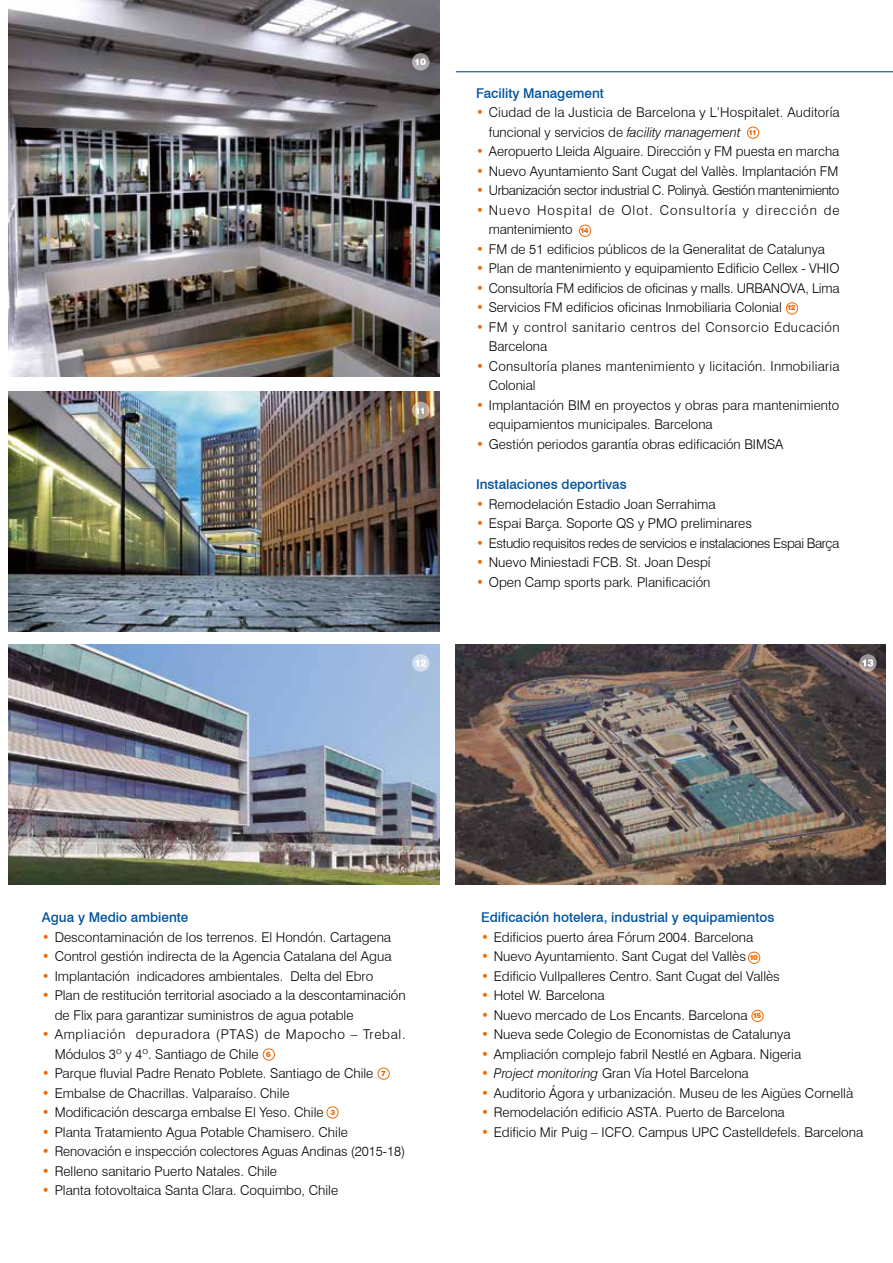
<style>
.page{position:relative;width:893px;height:1263px;background:#fff}
.page>*{position:absolute;margin:0;border:0;box-sizing:border-box;transform-origin:0 0}
.t1{font:300 13.5px/19.5px "Swiss 721 BT";color:#000}
.t2{font:500 13.5px "Swiss 721 BT";color:#00529c}
.t3{font:300 13.5px/19.5px "Swiss 721 BT";letter-spacing:.05em;color:#000}
.t4{font:300 13.5px/19.5px "Swiss 721 BT";letter-spacing:.02em;color:#000}
.t5{font:300 13.5px "Swiss 721 BT";letter-spacing:-.025em;color:#000}
.t6{font:300 13.5px "Swiss 721 BT";letter-spacing:-.03em;color:#000}
.t7{font:300 13.5px/19.5px "Swiss 721 BT";letter-spacing:.08em;color:#000}
.t8{font:300 13.5px/19.5px "Swiss 721 BT";letter-spacing:.04em;color:#000}
.t9{font:900 9px "Swiss 721 BT";color:#fff}
.t10{font:900 7.2px "Swiss 721 BT";letter-spacing:-.155em;color:#ed6b06}
.s1{color:#ed6b06}
.s2{font-style:italic}
.s3{font-style:italic;color:#ed6b06}
</style>
<div class="page">
<img style="left:9px;top:391px;width:430px;height:240px">
<svg style="left:412px;top:402px;width:17px;height:17px"></svg>
<hr style="left:456px;top:71px;width:437px;height:1px;background:#00529c">
<img style="left:9px;top:0;width:430px;height:376px">
<svg style="left:412px;top:53px;width:17px;height:18px"></svg>
<img style="left:9px;top:644px;width:430px;height:240px">
<img style="left:456px;top:644px;width:429px;height:240px">
<svg style="left:859px;top:654px;width:18px;height:18px"></svg>
<svg style="left:412px;top:654px;width:17px;height:18px"></svg>
<svg style="left:415px;top:659px;width:11px;height:7px"></svg>
<svg style="left:862px;top:659px;width:11px;height:7px"></svg>
<div style="left:747px;top:127px;width:12px;height:12px;border:1px solid #ed6b06;border-radius:50%"></div>
<div style="left:579px;top:225px;width:12px;height:12px;border:1px solid #ed6b06;border-radius:50%"></div>
<div style="left:786px;top:302px;width:12px;height:12px;border:1px solid #ed6b06;border-radius:50%"></div>
<div style="left:752px;top:1010px;width:11px;height:12px;border:1px solid #ed6b06;border-radius:50%"></div>
<div style="left:748px;top:952px;width:12px;height:12px;border:1px solid #ed6b06;border-radius:50%"></div>
<div style="left:378px;top:1068px;width:12px;height:11px;border:1px solid #ed6b06;border-radius:50%"></div>
<div style="left:263px;top:1048px;width:12px;height:12px;border:1px solid #ed6b06;border-radius:50%"></div>
<div style="left:327px;top:1106px;width:11px;height:12px;border:1px solid #ed6b06;border-radius:50%"></div>
<p class="t9" style="left:414px;top:57px;width:13px">10</p>
<p class="t9" style="left:415px;top:405px;width:12px">11</p>
<p class="t2" style="left:476px;top:85px;width:129px">Facility Management</p>
<p class="t1" style="left:489px;top:102px;width:352px;text-indent:-13px"><span class="s1">•</span> Ciudad de la Justicia de Barcelona y L’Hospitalet. Auditoría funcional y servicios de <span class="s2">facility management</span></p>
<p class="t1" style="left:476px;top:141px;width:365px"><span class="s1">•</span> Aeropuerto Lleida Alguaire. Dirección y FM puesta en marcha</p>
<p class="t1" style="left:476px;top:161px;width:364px"><span class="s1">•</span> Nuevo Ayuntamiento Sant Cugat del Vallès. Implantación FM</p>
<p class="t5" style="left:476px;top:182px;width:365px"><span class="s1">•</span> Urbanización sector industrial C. Polinyà. Gestión mantenimiento</p>
<p class="t7" style="left:489px;top:200px;width:352px;text-indent:-13px"><span class="s1">•</span> Nuevo Hospital de Olot. Consultoría y dirección de mantenimiento</p>
<p class="t1" style="left:476px;top:239px;width:351px"><span class="s1">•</span> FM de 51 edificios públicos de la Generalitat de Catalunya</p>
<p class="t1" style="left:476px;top:258px;width:365px"><span class="s1">•</span> Plan de mantenimiento y equipamiento Edificio Cellex - VHIO</p>
<p class="t1" style="left:476px;top:278px;width:365px"><span class="s1">•</span> Consultoría FM edificios de oficinas y malls. URBANOVA, Lima</p>
<p class="t1" style="left:476px;top:297px;width:307px"><span class="s1">•</span> Servicios FM edificios oficinas Inmobiliaria Colonial</p>
<p class="t8" style="left:489px;top:317px;width:352px;text-indent:-13px"><span class="s1">•</span> FM y control sanitario centros del Consorcio Educación<br>Barcelona</p>
<p class="t4" style="left:489px;top:356px;width:352px;text-indent:-13px"><span class="s1">•</span> Consultoría planes mantenimiento y licitación. Inmobiliaria<br>Colonial</p>
<p class="t1" style="left:489px;top:395px;width:352px;text-indent:-13px"><span class="s1">•</span> Implantación BIM en proyectos y obras para mantenimiento equipamientos municipales. Barcelona</p>
<p class="t1" style="left:476px;top:434px;width:309px"><span class="s1">•</span> Gestión periodos garantía obras edificación BIMSA</p>
<p class="t2" style="left:476px;top:476px;width:152px">Instalaciones deportivas</p>
<p class="t1" style="left:476px;top:494px;width:241px"><span class="s1">•</span> Remodelación Estadio Joan Serrahima</p>
<p class="t1" style="left:476px;top:513px;width:278px"><span class="s1">•</span> Espai Barça. Soporte QS y PMO preliminares</p>
<p class="t6" style="left:476px;top:535px;width:365px"><span class="s1">•</span> Estudio requisitos redes de servicios e instalaciones Espai Barça</p>
<p class="t1" style="left:476px;top:552px;width:236px"><span class="s1">•</span> Nuevo Miniestadi FCB. St. Joan Despí</p>
<p class="t1" style="left:476px;top:572px;width:236px"><span class="s1">•</span> Open Camp sports park. Planificación</p>
<p class="t10" style="left:748px;top:128px;width:10px">11</p>
<p class="t10" style="left:580px;top:226px;width:10px">14</p>
<p class="t10" style="left:787px;top:303px;width:10px">12</p>
<p class="t2" style="left:42px;top:909px;width:148px">Agua y Medio ambiente</p>
<p class="t1" style="left:42px;top:927px;width:351px"><span class="s1">•</span> Descontaminación de los terrenos. El Hondón. Cartagena</p>
<p class="t1" style="left:42px;top:946px;width:351px"><span class="s1">•</span> Control gestión indirecta de la Agencia Catalana del Agua</p>
<p class="t1" style="left:42px;top:966px;width:333px"><span class="s1">•</span> Implantación indicadores ambientales. Delta del Ebro</p>
<p class="t1" style="left:55px;top:985px;width:352px;text-indent:-13px"><span class="s1">•</span> Plan de restitución territorial asociado a la descontaminación de Flix para garantizar suministros de agua potable</p>
<p class="t3" style="left:55px;top:1024px;width:352px;text-indent:-13px"><span class="s1">•</span> Ampliación depuradora (PTAS) de Mapocho – Trebal.<br>Módulos 3º y 4º. Santiago de Chile</p>
<p class="t1" style="left:42px;top:1063px;width:333px"><span class="s1">•</span> Parque fluvial Padre Renato Poblete. Santiago de Chile</p>
<p class="t1" style="left:42px;top:1083px;width:249px"><span class="s1">•</span> Embalse de Chacrillas. Valparaíso. Chile</p>
<p class="t1" style="left:42px;top:1102px;width:283px"><span class="s1">•</span> Modificación descarga embalse El Yeso. Chile</p>
<p class="t1" style="left:42px;top:1122px;width:307px"><span class="s1">•</span> Planta Tratamiento Agua Potable Chamisero. Chile</p>
<p class="t1" style="left:42px;top:1141px;width:365px"><span class="s1">•</span> Renovación e inspección colectores Aguas Andinas (2015-18)</p>
<p class="t1" style="left:42px;top:1161px;width:237px"><span class="s1">•</span> Relleno sanitario Puerto Natales. Chile</p>
<p class="t1" style="left:42px;top:1180px;width:298px"><span class="s1">•</span> Planta fotovoltaica Santa Clara. Coquimbo, Chile</p>
<p class="t10" style="left:266px;top:1050px;width:6px">6</p>
<p class="t10" style="left:381px;top:1069px;width:6px">7</p>
<p class="t10" style="left:330px;top:1108px;width:6px">3</p>
<p class="t2" style="left:481px;top:909px;width:295px">Edificación hotelera, industrial y equipamientos</p>
<p class="t1" style="left:481px;top:927px;width:274px"><span class="s1">•</span> Edificios puerto área Fórum 2004. Barcelona</p>
<p class="t1" style="left:481px;top:946px;width:266px"><span class="s1">•</span> Nuevo Ayuntamiento. Sant Cugat del Vallès</p>
<p class="t1" style="left:481px;top:966px;width:300px"><span class="s1">•</span> Edificio Vullpalleres Centro. Sant Cugat del Vallès</p>
<p class="t1" style="left:481px;top:985px;width:125px"><span class="s1">•</span> Hotel W. Barcelona</p>
<p class="t1" style="left:481px;top:1005px;width:268px"><span class="s1">•</span> Nuevo mercado de Los Encants. Barcelona</p>
<p class="t1" style="left:481px;top:1024px;width:311px"><span class="s1">•</span> Nueva sede Colegio de Economistas de Catalunya</p>
<p class="t1" style="left:481px;top:1044px;width:322px"><span class="s1">•</span> Ampliación complejo fabril Nestlé en Agbara. Nigeria</p>
<p class="t1" style="left:481px;top:1063px;width:269px"><span class="s3">•</span> <span class="s2">Project monitoring</span> Gran Vía Hotel Barcelona</p>
<p class="t1" style="left:481px;top:1083px;width:374px"><span class="s1">•</span> Auditorio Ágora y urbanización. Museu de les Aigües Cornellà</p>
<p class="t1" style="left:481px;top:1102px;width:305px"><span class="s1">•</span> Remodelación edificio ASTA. Puerto de Barcelona</p>
<p class="t1" style="left:481px;top:1122px;width:384px"><span class="s1">•</span> Edificio Mir Puig – ICFO. Campus UPC Castelldefels. Barcelona</p>
<p class="t10" style="left:749px;top:953px;width:10px">10</p>
<p class="t10" style="left:753px;top:1011px;width:10px">15</p>
</div>
